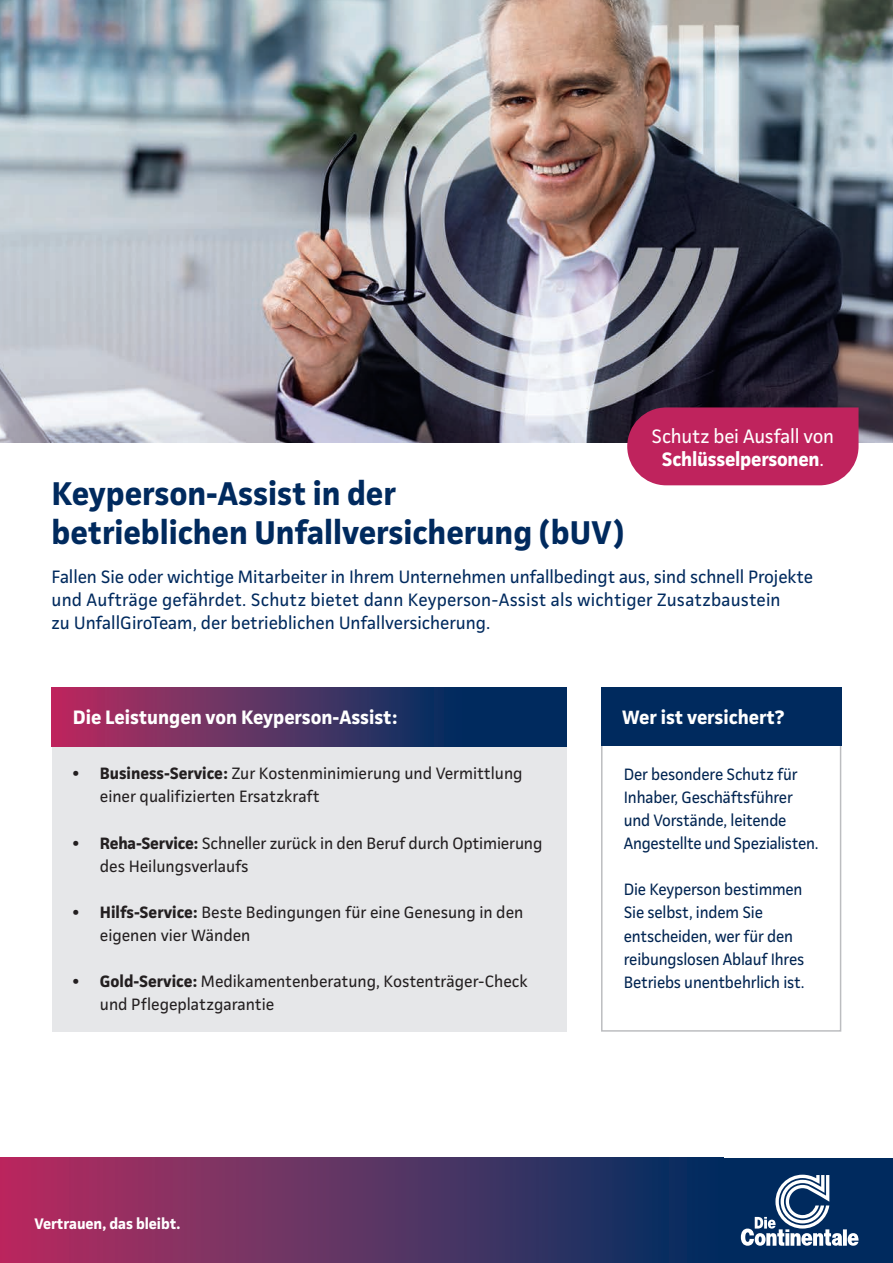
<style>
.page{position:relative;width:893px;height:1263px;background:#fff}
.page>*{position:absolute;margin:0;border:0;box-sizing:border-box;transform-origin:0 0}
.t1{font:700 33px/39.6px "Continentale Pro";color:#002a5e}
.t2{font:700 19.5px "Continentale Pro";color:#fff}
.t3{font:19.5px/23.4px "Continentale Pro";letter-spacing:-.01em;color:#fff;text-align:center}
.t4{font:18px/23.1px "Continentale Pro";color:#002a5e}
.t5{font:16.5px/23.1px "Continentale Pro";color:#231f20}
.t6{font:16.5px/23.1px "Continentale Pro";letter-spacing:-.01em;color:#002451}
.t7{font:700 15.3px "Continentale Pro";color:#fff}
.s1{font-weight:700}
</style>
<div class="page">
<div style="left:0;top:1158px;width:724px;height:105px;background:linear-gradient(to right,#b93062,#003262)"></div>
<div style="left:724px;top:1158px;width:169px;height:105px;background:#002a5e"></div>
<svg style="left:741px;top:1175px;width:117px;height:71px"></svg>
<img style="left:0;top:0;width:893px;height:442px">
<div style="left:52px;top:745px;width:515px;height:287px;background:#e6e7e9"></div>
<svg style="left:52px;top:688px;width:515px;height:58px;background:#4b2f61"></svg>
<div style="left:627px;top:407px;width:231px;height:78px;background:#bf235d"></div>
<div style="left:601px;top:744px;width:240px;height:288px;border:2px solid #bcbdc0"></div>
<div style="left:601px;top:687px;width:240px;height:58px;background:#002a5e"></div>
<h1 class="t1" style="left:52px;top:473px;width:574px">Keyperson-Assist in der<br>betrieblichen Unfallversicherung (bUV)</h1>
<p class="t3" style="left:652px;top:424px;width:184px">Schutz bei Ausfall von<br><span class="s1">Schlüsselpersonen</span>.</p>
<p class="t4" style="left:52px;top:565px;width:763px">Fallen Sie oder wichtige Mitarbeiter in Ihrem Unternehmen unfallbedingt aus, sind schnell Projekte und Aufträge gefährdet. Schutz bietet dann Keyperson-Assist als wichtiger Zusatzbaustein<br>zu UnfallGiroTeam, der betrieblichen Unfallversicherung.</p>
<p class="t2" style="left:73px;top:705px;width:327px">Die Leistungen von Keyperson-Assist:</p>
<p class="t5" style="left:100px;top:762px;width:424px;text-indent:-27px"><span class="s1">• Business-Service:</span> Zur Kostenminimierung und Vermittlung einer qualifizierten Ersatzkraft</p>
<p class="t5" style="left:100px;top:831px;width:444px;text-indent:-27px"><span class="s1">• Reha-Service:</span> Schneller zurück in den Beruf durch Optimierung des Heilungsverlaufs</p>
<p class="t5" style="left:100px;top:900px;width:425px;text-indent:-27px"><span class="s1">• Hilfs-Service:</span> Beste Bedingungen für eine Genesung in den eigenen vier Wänden</p>
<p class="t5" style="left:100px;top:970px;width:430px;text-indent:-27px"><span class="s1">• Gold-Service:</span> Medikamentenberatung, Kostenträger-Check und Pflegeplatzgarantie</p>
<p class="t7" style="left:34px;top:1214px;width:147px">Vertrauen, das bleibt.</p>
<p class="t2" style="left:622px;top:705px;width:163px">Wer ist versichert?</p>
<p class="t6" style="left:624px;top:762px;width:196px">Der besondere Schutz für<br>Inhaber, Geschäftsführer und Vorstände, leitende<br>Angestellte und Spezialisten.</p>
<p class="t6" style="left:624px;top:878px;width:182px">Die Keyperson bestimmen<br>Sie selbst, indem Sie entscheiden, wer für den reibungslosen Ablauf Ihres<br>Betriebs unentbehrlich ist.</p>
</div>
